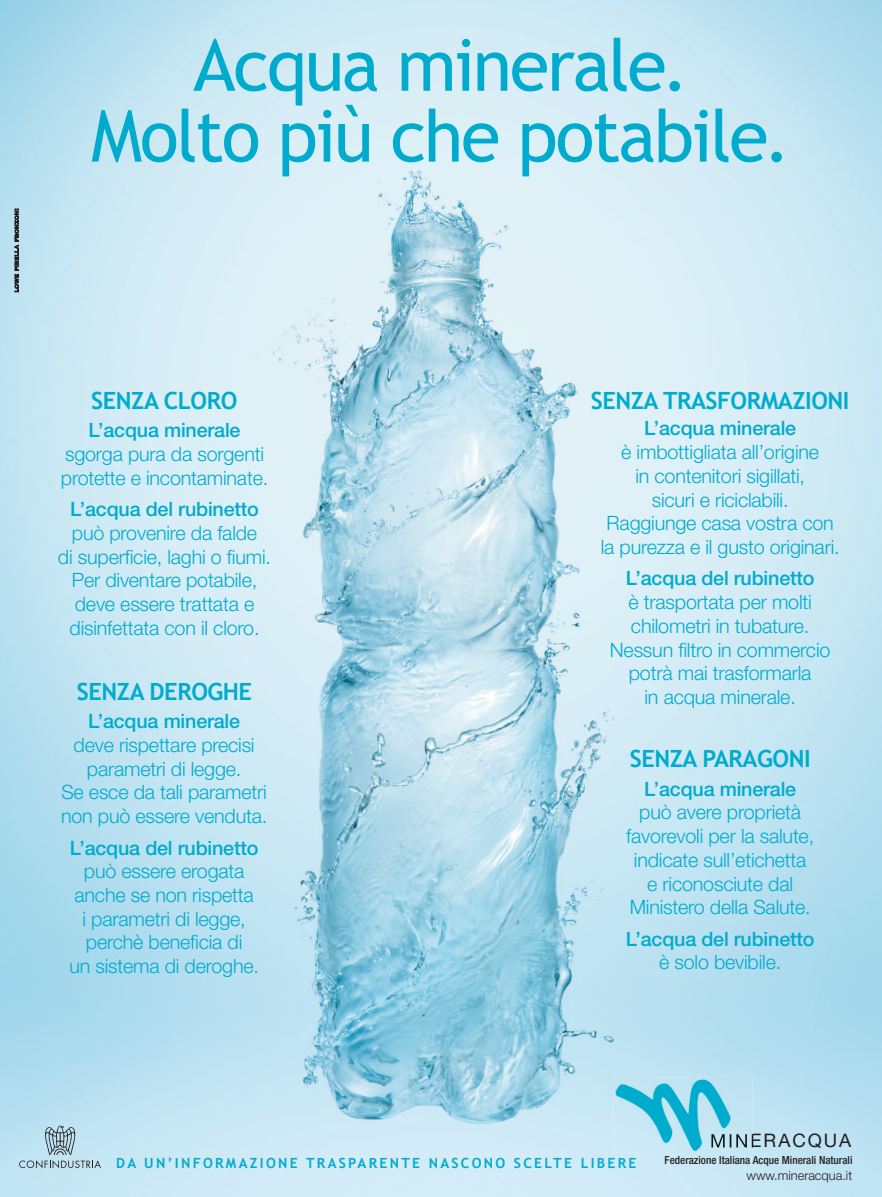
<style>
.page{position:relative;width:882px;height:1197px;background:#fff}
.page>*{position:absolute;margin:0;border:0;box-sizing:border-box;transform-origin:0 0}
.t1{font:71.9px/70.8px "Trebuchet MS";letter-spacing:-.03em;color:#00abcd;text-align:center}
.t2{font:700 23.7px "Trebuchet MS";letter-spacing:-.02em;color:#00abcd}
.t3{font:300 19.7px/23.7px "Helvetica Neue";letter-spacing:-.01em;color:#00abcd;text-align:center}
.t4{font:500 19.7px "Helvetica Neue";letter-spacing:-.01em;color:#00abcd}
.t5{font:18.6px "Helvetica Neue";letter-spacing:.105em;color:#231f20}
.t6{font:700 14px "Trebuchet MS";letter-spacing:.16em;color:#00abcd}
.t7{font:300 12.8px "Helvetica Neue";color:#231f20}
.t8{font:500 condensed 11.1px "Helvetica Neue";color:#231f20}
</style>
<div class="page">
<img style="left:0;top:0;width:882px;height:1196px">
<svg style="left:15px;top:209px;width:4px;height:83px"></svg>
<svg style="left:19px;top:1125px;width:82px;height:43px;background:#accbd8"></svg>
<img style="left:613px;top:1076px;width:139px;height:76px">
<img style="left:711px;top:1133px;width:41px;height:15px">
<h1 class="t1" style="left:91px;top:31px;width:701px">Acqua minerale.<br>Molto più che potabile.</h1>
<p class="t2" style="left:91px;top:386px;width:148px">SENZA CLORO</p>
<p class="t4" style="left:88px;top:418px;width:154px">L’acqua minerale</p>
<p class="t3" style="left:61px;top:441px;width:209px;text-align:left">sgorga pura da sorgenti protette e incontaminate.</p>
<p class="t4" style="left:70px;top:497px;width:190px">L’acqua del rubinetto</p>
<p class="t3" style="left:58px;top:520px;width:215px">può provenire da falde<br>di superficie, laghi o fiumi.<br>Per diventare potabile, deve essere trattata e disinfettata con il cloro.</p>
<p class="t2" style="left:77px;top:677px;width:177px">SENZA DEROGHE</p>
<p class="t4" style="left:88px;top:709px;width:154px">L’acqua minerale</p>
<p class="t3" style="left:61px;top:732px;width:208px">deve rispettare precisi parametri di legge.<br>Se esce da tali parametri non può essere venduta.</p>
<p class="t4" style="left:70px;top:835px;width:190px">L’acqua del rubinetto</p>
<p class="t3" style="left:69px;top:858px;width:191px">può essere erogata anche se non rispetta<br>i parametri di legge, perchè beneficia di<br>un sistema di deroghe.</p>
<p class="t2" style="left:591px;top:386px;width:260px">SENZA TRASFORMAZIONI</p>
<p class="t4" style="left:644px;top:416px;width:154px">L’acqua minerale</p>
<p class="t3" style="left:600px;top:440px;width:240px">è imbottigliata all’origine<br>in contenitori sigillati,<br>sicuri e riciclabili.<br>Raggiunge casa vostra con la purezza e il gusto originari.</p>
<p class="t4" style="left:626px;top:566px;width:190px">L’acqua del rubinetto</p>
<p class="t3" style="left:610px;top:590px;width:222px">è trasportata per molti chilometri in tubature.<br>Nessun filtro in commercio potrà mai trasformarla<br>in acqua minerale.</p>
<p class="t2" style="left:629px;top:744px;width:182px">SENZA PARAGONI</p>
<p class="t4" style="left:644px;top:776px;width:154px">L’acqua minerale</p>
<p class="t3" style="left:626px;top:800px;width:189px">può avere proprietà favorevoli per la salute, indicate sull’etichetta<br>e riconosciute dal<br>Ministero della Salute.</p>
<p class="t4" style="left:626px;top:926px;width:190px">L’acqua del rubinetto</p>
<p class="t3" style="left:659px;top:950px;width:124px">è solo bevibile.</p>
<p class="t6" style="left:116px;top:1153px;width:521px">DA UN’INFORMAZIONE TRASPARENTE NASCONO SCELTE LIBERE</p>
<p class="t5" style="left:710px;top:1129px;width:143px">MINERACQUA</p>
<p class="t8" style="left:664px;top:1153px;width:189px">Federazione Italiana Acque Minerali Naturali</p>
<p class="t7" style="left:746px;top:1167px;width:107px">www.mineracqua.it</p>
</div>
